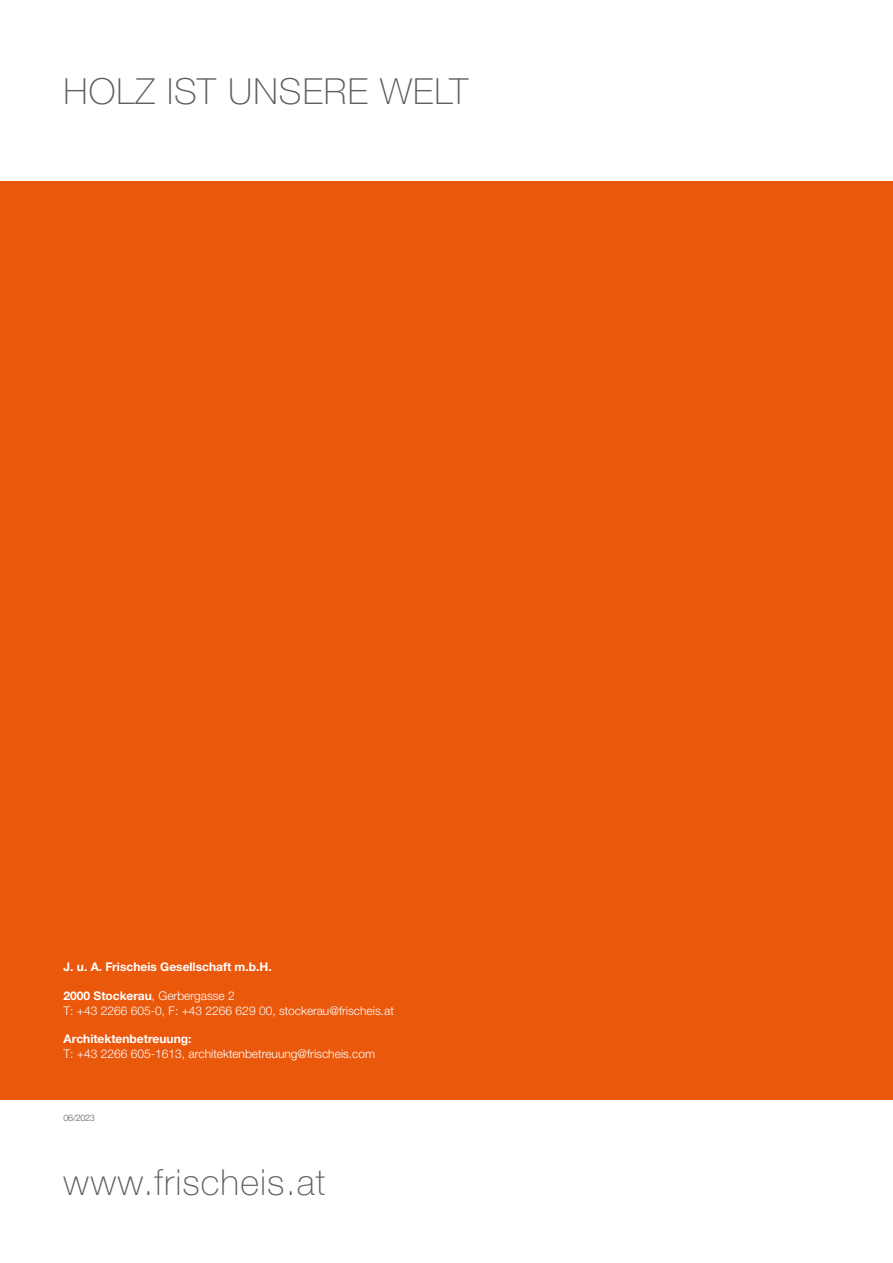
<style>
.page{position:relative;width:893px;height:1263px;background:#fff}
.page>*{position:absolute;margin:0;border:0;box-sizing:border-box;transform-origin:0 0}
.t1{font:100 36px "Helvetica Neue LTW1 G";letter-spacing:.03em;color:#5f5e5e}
.t2{font:300 12px "Helvetica Neue LTW1 G";color:#fff}
.t3{font:700 12px "Helvetica Neue LTW1 G";color:#fff}
.t4{font:300 9px "Helvetica Neue LTW1 G";letter-spacing:-.03em;color:#5f5e5e}
.s1{font-weight:300}
</style>
<div class="page">
<div style="left:0;top:181px;width:893px;height:919px;background:#ea580c"></div>
<p class="t1" style="left:64px;top:69px;width:406px">HOLZ IST UNSERE WELT</p>
<p class="t3" style="left:64px;top:960px;width:210px">J. u. A. Frischeis Gesellschaft m.b.H.</p>
<p class="t3" style="left:64px;top:988px;width:173px">2000 Stockerau<span class="s1">, Gerbergasse 2</span></p>
<p class="t2" style="left:64px;top:1003px;width:332px">T: +43 2266 605-0, F: +43 2266 629 00, stockerau@frischeis.at</p>
<p class="t3" style="left:64px;top:1032px;width:129px">Architektenbetreuung:</p>
<p class="t2" style="left:64px;top:1046px;width:313px">T: +43 2266 605-1613, architektenbetreuung@frischeis.com</p>
<p class="t4" style="left:64px;top:1112px;width:33px">06/2023</p>
<p class="t1" style="left:64px;top:1160px;width:263px">www.frischeis.at</p>
</div>
